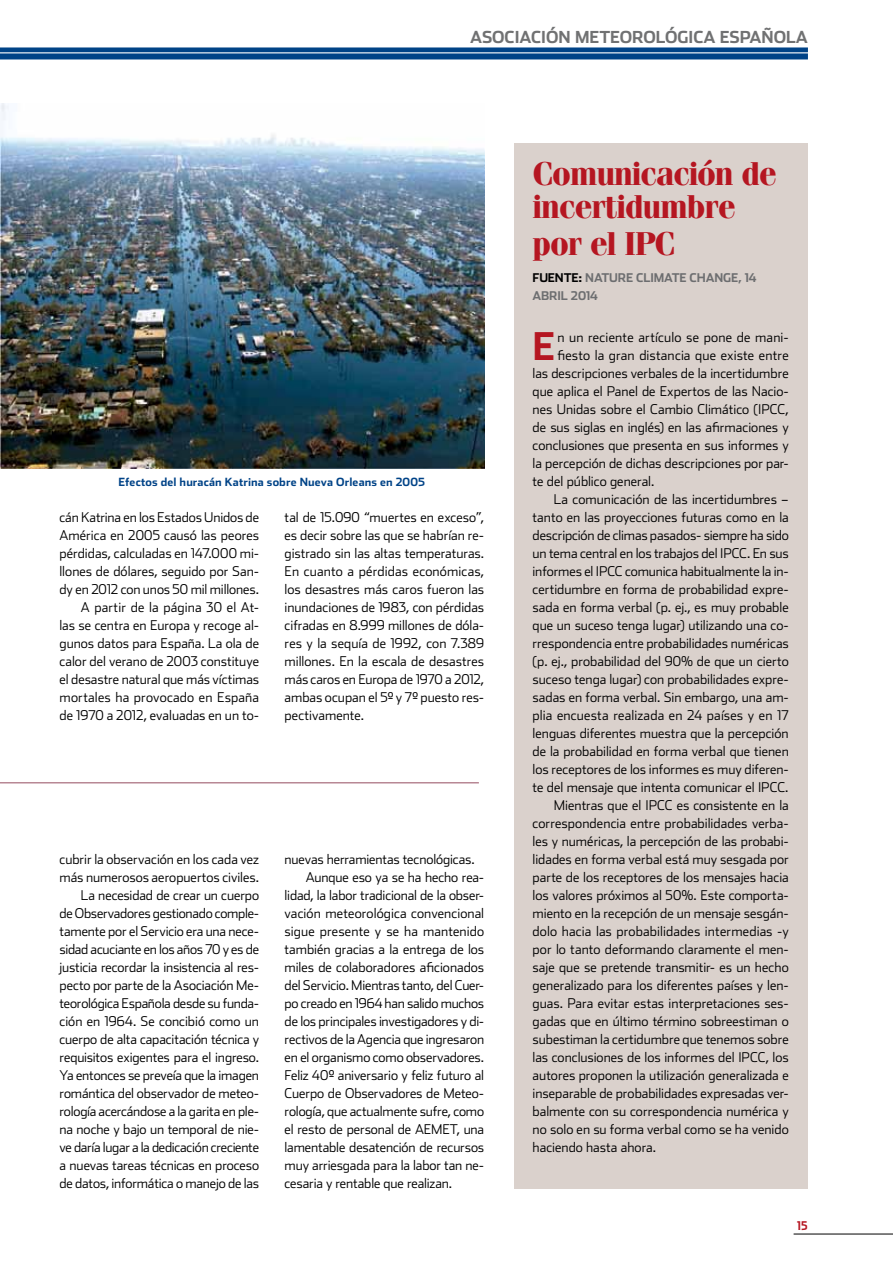
<style>
.page{position:relative;width:893px;height:1263px;background:#fff}
.page>*{position:absolute;margin:0;border:0;box-sizing:border-box;transform-origin:0 0}
.t1{font:700 38.1px "Stainless";color:#b51621}
.t2{font:700 33px/33px "Fenice Std";letter-spacing:-.04em;color:#b51621}
.t3{font:700 16.5px "Stainless";color:#707172}
.t4{font:300 13.5px/18px "Stainless";letter-spacing:-.005em;color:#000;text-align:right}
.t5{font:700 12px/18px "Stainless";letter-spacing:-.01em;color:#6d6e70}
.t6{font:700 12px "Stainless";color:#000}
.t7{font:700 12px "Stainless Cond";color:#b51621}
.t8{font:700 11.25px "Stainless";letter-spacing:.01em;color:#004387}
.s1{color:#000}
</style>
<div class="page">
<hr style="left:794px;top:1234px;width:99px;height:1px;background:#000">
<div style="left:0;top:47px;width:808px;height:12px;background:#004387"></div>
<hr style="left:0;top:52px;width:808px;height:1px;background:#fff">
<div style="left:514px;top:143px;width:294px;height:1045px;background:#dad1cc"></div>
<img style="left:0;top:103px;width:484px;height:365px">
<hr style="left:0;top:782px;width:479px;height:1px;background:#944c60">
<p class="t3" style="left:470px;top:27px;width:11px">ASOCIACIÓN</p>
<p class="t3" style="left:575px;top:27px;width:26px">METEOROLÓGICA</p>
<p class="t3" style="left:720px;top:27px;width:66px">ESPAÑOLA</p>
<p class="t8" style="left:119px;top:475px;width:308px">Efectos del huracán Katrina sobre Nueva Orleans en 2005</p>
<p class="t4" style="left:60px;top:508px;width:201px">cán Katrina en los Estados Unidos de América en 2005 causó las peores pérdidas, calculadas en 147.000 mi&shy;llones de dólares, seguido por San&shy;dy en 2012 con unos 50 mil millones.<br>A partir de la página 30 el At-<br>las se centra en Europa y recoge al&shy;gunos datos para España. La ola de calor del verano de 2003 constituye el desastre natural que más víctimas mortales ha provocado en España de 1970 a 2012, evaluadas en un to-</p>
<p class="t4" style="left:285px;top:508px;width:201px;text-align:justify">tal de 15.090 “muertes en exceso”, es decir sobre las que se habrían re&shy;gistrado sin las altas temperaturas.<br>En cuanto a pérdidas económicas, los desastres más caros fueron las inundaciones de 1983, con pérdidas cifradas en 8.999 millones de dóla&shy;res y la sequía de 1992, con 7.389 millones. En la escala de desastres más caros en Europa de 1970 a 2012, ambas ocupan el 5º y 7º puesto res&shy;pectivamente.</p>
<p class="t4" style="left:60px;top:850px;width:201px">cubrir la observación en los cada vez más numerosos aeropuertos civiles.<br>La necesidad de crear un cuerpo<br>de Observadores gestionado comple&shy;tamente por el Servicio era una nece&shy;sidad acuciante en los años 70 y es de justicia recordar la insistencia al res&shy;pecto por parte de la Asociación Me&shy;teorológica Española desde su funda&shy;ción en 1964. Se concibió como un cuerpo de alta capacitación técnica y requisitos exigentes para el ingreso.<br>Ya entonces se preveía que la imagen romántica del observador de meteo&shy;rología acercándose a la garita en ple&shy;na noche y bajo un temporal de nie&shy;ve daría lugar a la dedicación creciente a nuevas tareas técnicas en proceso de datos, informática o manejo de las</p>
<p class="t4" style="left:285px;top:850px;width:191px">nuevas herramientas tecnológicas.</p>
<p class="t4" style="left:306px;top:868px;width:180px">Aunque eso ya se ha hecho rea-</p>
<p class="t4" style="left:285px;top:886px;width:201px">lidad, la labor tradicional de la obser-</p>
<p class="t4" style="left:285px;top:904px;width:201px">vación meteorológica convencional</p>
<p class="t4" style="left:285px;top:922px;width:201px">sigue presente y se ha mantenido</p>
<p class="t4" style="left:285px;top:940px;width:201px">también gracias a la entrega de los</p>
<p class="t4" style="left:285px;top:958px;width:201px">miles de colaboradores aficionados</p>
<p class="t4" style="left:285px;top:976px;width:201px">del Servicio. Mientras tanto, del Cuer-</p>
<p class="t4" style="left:285px;top:994px;width:201px">po creado en 1964 han salido muchos</p>
<p class="t4" style="left:285px;top:1012px;width:201px">de los principales investigadores y di-</p>
<p class="t4" style="left:285px;top:1030px;width:201px">rectivos de la Agencia que ingresaron</p>
<p class="t4" style="left:285px;top:1048px;width:201px">en el organismo como observadores.</p>
<p class="t4" style="left:285px;top:1066px;width:201px">Feliz 40º aniversario y feliz futuro al</p>
<p class="t4" style="left:285px;top:1084px;width:201px">Cuerpo de Observadores de Meteo-</p>
<p class="t4" style="left:285px;top:1102px;width:201px">rología, que actualmente sufre, como</p>
<p class="t4" style="left:285px;top:1120px;width:201px">el resto de personal de AEMET, una</p>
<p class="t4" style="left:285px;top:1138px;width:201px">lamentable desatención de recursos</p>
<p class="t4" style="left:285px;top:1156px;width:201px">muy arriesgada para la labor tan ne-</p>
<p class="t4" style="left:285px;top:1174px;width:169px">cesaria y rentable que realizan.</p>
<h2 class="t2" style="left:533px;top:156px;width:246px">Comunicación de incertidumbre</h2>
<h2 class="t2" style="left:533px;top:227px;width:144px">por el IPC</h2>
<p class="t6" style="left:533px;top:270px;width:9px">FUENTE</p>
<p class="t5" style="left:533px;top:269px;width:226px;text-indent:46px"><span class="s1">:</span> Nature Climate Change, 14 abril 2014</p>
<h1 class="t1" style="left:533px;top:324px;width:20px">E</h1>
<p class="t4" style="left:557px;top:328px;width:233px">n un reciente artículo se pone de mani-</p>
<p class="t4" style="left:557px;top:346px;width:233px">fiesto la gran distancia que existe entre</p>
<p class="t4" style="left:533px;top:364px;width:258px">las descripciones verbales de la incertidumbre</p>
<p class="t4" style="left:533px;top:382px;width:258px">que aplica el Panel de Expertos de las Nacio-</p>
<p class="t4" style="left:533px;top:400px;width:258px">nes Unidas sobre el Cambio Climático (IPCC,</p>
<p class="t4" style="left:533px;top:418px;width:258px">de sus siglas en inglés) en las afirmaciones y</p>
<p class="t4" style="left:533px;top:436px;width:258px">conclusiones que presenta en sus informes y</p>
<p class="t4" style="left:533px;top:454px;width:258px">la percepción de dichas descripciones por par-</p>
<p class="t4" style="left:533px;top:472px;width:123px">te del público general.</p>
<p class="t4" style="left:554px;top:490px;width:236px">La comunicación de las incertidumbres –</p>
<p class="t4" style="left:533px;top:508px;width:258px">tanto en las proyecciones futuras como en la</p>
<p class="t4" style="left:533px;top:526px;width:258px">descripción de climas pasados- siempre ha sido</p>
<p class="t4" style="left:533px;top:544px;width:258px">un tema central en los trabajos del IPCC. En sus</p>
<p class="t4" style="left:533px;top:562px;width:258px">informes el IPCC comunica habitualmente la in-</p>
<p class="t4" style="left:533px;top:580px;width:258px">certidumbre en forma de probabilidad expre-</p>
<p class="t4" style="left:533px;top:598px;width:258px">sada en forma verbal (p. ej., es muy probable</p>
<p class="t4" style="left:533px;top:616px;width:258px">que un suceso tenga lugar) utilizando una co-</p>
<p class="t4" style="left:533px;top:634px;width:258px">rrespondencia entre probabilidades numéricas</p>
<p class="t4" style="left:533px;top:652px;width:258px">(p. ej., probabilidad del 90% de que un cierto</p>
<p class="t4" style="left:533px;top:670px;width:258px">suceso tenga lugar) con probabilidades expre-</p>
<p class="t4" style="left:533px;top:688px;width:258px">sadas en forma verbal. Sin embargo, una am-</p>
<p class="t4" style="left:533px;top:706px;width:258px">plia encuesta realizada en 24 países y en 17</p>
<p class="t4" style="left:533px;top:724px;width:258px">lenguas diferentes muestra que la percepción</p>
<p class="t4" style="left:533px;top:742px;width:258px">de la probabilidad en forma verbal que tienen</p>
<p class="t4" style="left:533px;top:760px;width:258px">los receptores de los informes es muy diferen-</p>
<p class="t4" style="left:533px;top:778px;width:257px">te del mensaje que intenta comunicar el IPCC.</p>
<p class="t4" style="left:554px;top:796px;width:236px">Mientras que el IPCC es consistente en la</p>
<p class="t4" style="left:533px;top:814px;width:258px">correspondencia entre probabilidades verba-</p>
<p class="t4" style="left:533px;top:832px;width:258px">les y numéricas, la percepción de las probabi-</p>
<p class="t4" style="left:533px;top:850px;width:258px">lidades en forma verbal está muy sesgada por</p>
<p class="t4" style="left:533px;top:868px;width:258px">parte de los receptores de los mensajes hacia</p>
<p class="t4" style="left:533px;top:886px;width:258px">los valores próximos al 50%. Este comporta-</p>
<p class="t4" style="left:533px;top:904px;width:258px">miento en la recepción de un mensaje sesgán-</p>
<p class="t4" style="left:533px;top:922px;width:258px">dolo hacia las probabilidades intermedias -y</p>
<p class="t4" style="left:533px;top:940px;width:258px">por lo tanto deformando claramente el men-</p>
<p class="t4" style="left:533px;top:958px;width:258px">saje que se pretende transmitir- es un hecho</p>
<p class="t4" style="left:533px;top:976px;width:258px">generalizado para los diferentes países y len-</p>
<p class="t4" style="left:533px;top:994px;width:258px">guas. Para evitar estas interpretaciones ses-</p>
<p class="t4" style="left:533px;top:1012px;width:258px">gadas que en último término sobreestiman o</p>
<p class="t4" style="left:533px;top:1030px;width:258px">subestiman la certidumbre que tenemos sobre</p>
<p class="t4" style="left:533px;top:1048px;width:258px">las conclusiones de los informes del IPCC, los</p>
<p class="t4" style="left:533px;top:1066px;width:258px">autores proponen la utilización generalizada e</p>
<p class="t4" style="left:533px;top:1084px;width:258px">inseparable de probabilidades expresadas ver-</p>
<p class="t4" style="left:533px;top:1102px;width:258px">balmente con su correspondencia numérica y</p>
<p class="t4" style="left:533px;top:1120px;width:258px">no solo en su forma verbal como se ha venido</p>
<p class="t4" style="left:533px;top:1138px;width:125px">haciendo hasta ahora.</p>
<p class="t7" style="left:797px;top:1218px;width:12px">15</p>
</div>
